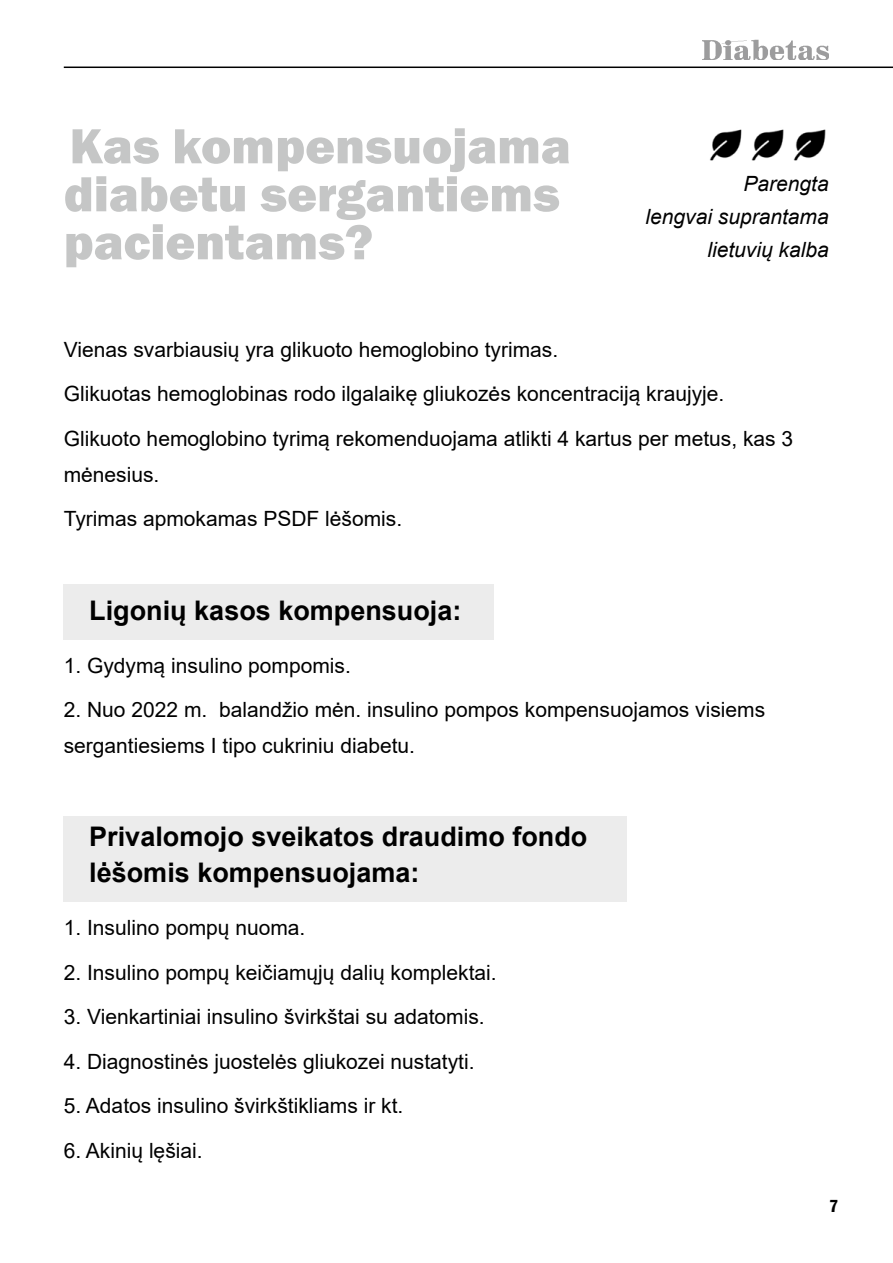
<style>
.page{position:relative;width:893px;height:1263px;background:#fff}
.page>*{position:absolute;margin:0;border:0;box-sizing:border-box;transform-origin:0 0}
.t1{font:800 51px/48px "Franklin Gothic";color:#c5c6c6}
.t2{font:700 27px/36px "Arial";color:#000}
.t3{font:21px/44.5px "Arial";color:#000}
.t4{font:italic 21px/33px "Arial";color:#000;text-align:right}
.t5{font:600 condensed 18px "Franklin Gothic";color:#000}
</style>
<div class="page">
<hr style="left:64px;top:67px;width:829px;height:1px;background:#000">
<img style="left:703px;top:40px;width:126px;height:20px">
<div style="left:64px;top:816px;width:563px;height:85px;background:#ececec"></div>
<div style="left:64px;top:585px;width:430px;height:55px;background:#ececec"></div>
<img style="left:710px;top:129px;width:116px;height:32px">
<h1 class="t1" style="left:64px;top:122px;width:508px">Kas kompensuojama diabetu sergantiems pacientams?</h1>
<p class="t4" style="left:645px;top:167px;width:185px">Parengta<br>lengvai suprantama lietuvių kalba</p>
<p class="t3" style="left:64px;top:327px;width:731px">Vienas svarbiausių yra glikuoto hemoglobino tyrimas.<br>Glikuotas hemoglobinas rodo ilgalaikę gliukozės koncentraciją kraujyje.<br>Glikuoto hemoglobino tyrimą rekomenduojama atlikti 4 kartus per metus, kas 3</p>
<p class="t3" style="left:64px;top:452px;width:340px">mėnesius.<br>Tyrimas apmokamas PSDF lėšomis.</p>
<p class="t2" style="left:89px;top:592px;width:374px">Ligonių kasos kompensuoja:</p>
<p class="t3" style="left:64px;top:643px;width:289px">1. Gydymą insulino pompomis.</p>
<p class="t3" style="left:64px;top:692px;width:703px;line-height:36px">2. Nuo 2022 m. balandžio mėn. insulino pompos kompensuojamos visiems sergantiesiems I tipo cukriniu diabetu.</p>
<p class="t2" style="left:89px;top:819px;width:500px">Privalomojo sveikatos draudimo fondo lėšomis kompensuojama:</p>
<p class="t3" style="left:64px;top:906px;width:243px">1. Insulino pompų nuoma.</p>
<p class="t3" style="left:64px;top:950px;width:434px">2. Insulino pompų keičiamųjų dalių komplektai.</p>
<p class="t3" style="left:64px;top:995px;width:422px">3. Vienkartiniai insulino švirkštai su adatomis.</p>
<p class="t3" style="left:64px;top:1039px;width:412px">4. Diagnostinės juostelės gliukozei nustatyti.</p>
<p class="t3" style="left:64px;top:1084px;width:341px">5. Adatos insulino švirkštikliams ir kt.</p>
<p class="t3" style="left:64px;top:1128px;width:140px">6. Akinių lęšiai.</p>
<p class="t5" style="left:829px;top:1194px;width:11px">7</p>
</div>
